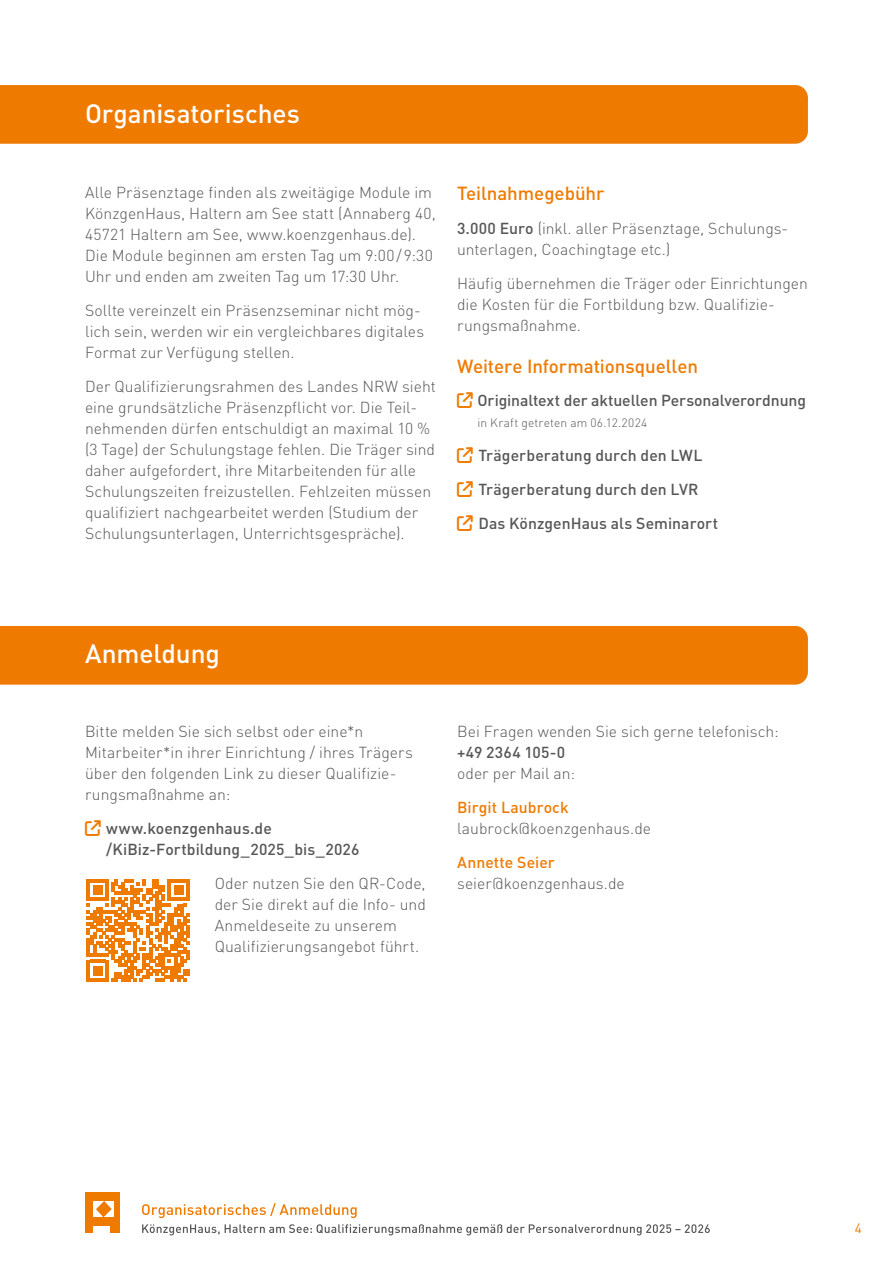
<style>
.page{position:relative;width:893px;height:1263px;background:#fff}
.page>*{position:absolute;margin:0;border:0;box-sizing:border-box;transform-origin:0 0}
.H1_hinterlegt__links{font:500 26.25px "DIN Pro";letter-spacing:-.005em;color:#fff}
.t1{font:500 18.75px "DIN Pro";letter-spacing:-.005em;color:#ef7a00}
.Fließtext_Linksbündi{font:300 15.75px/21px "DIN Pro";color:#565655}
.Fließtext_Linksbündi-2{font:500 15.75px/21px "DIN Pro";letter-spacing:.005em;color:#565655}
.t2{font:13.5px "DIN Pro";color:#ef7a00}
.Fließtext_Linksbündi-3{font:300 12px "DIN Pro";letter-spacing:.015em;color:#565655}
.s1{font-weight:500}
.s2{color:#ef7a00}
.s3{font-weight:500;color:#ef7a00}
</style>
<div class="page">
<div style="left:0;top:85px;width:808px;height:59px;background:#ef7a00"></div>
<div style="left:0;top:626px;width:808px;height:59px;background:#ef7a00"></div>
<svg style="left:87px;top:879px;width:103px;height:103px"></svg>
<svg style="left:142px;top:1224px;width:568px;height:11px"></svg>
<svg style="left:142px;top:1203px;width:215px;height:15px"></svg>
<div style="left:110px;top:1226px;width:10px;height:7px;background:#ef7a00"></div>
<div style="left:115px;top:1201px;width:5px;height:25px;background:#ef7a00"></div>
<div style="left:94px;top:1218px;width:20px;height:8px;background:#ef7a00"></div>
<svg style="left:96px;top:1201px;width:16px;height:16px"></svg>
<div style="left:94px;top:1192px;width:26px;height:8px;background:#ef7a00"></div>
<div style="left:85px;top:1192px;width:8px;height:41px;background:#ef7a00"></div>
<h1 class="H1_hinterlegt__links" style="left:85px;top:92px;width:216px">Organisatorisches</h1>
<p class="Fließtext_Linksbündi" style="left:85px;top:181px;width:352px">Alle Präsenztage finden als zweitägige Module im KönzgenHaus, Haltern am See statt (Annaberg 40, 45721 Haltern am See, www.koenzgenhaus.de).<br>Die Module beginnen am ersten Tag um 9:00/9:30<br>Uhr und enden am zweiten Tag um 17:30 Uhr.</p>
<p class="Fließtext_Linksbündi" style="left:85px;top:299px;width:341px">Sollte vereinzelt ein Präsenzseminar nicht mög&shy;lich sein, werden wir ein vergleichbares digitales<br>Format zur Verfügung stellen.</p>
<p class="Fließtext_Linksbündi" style="left:85px;top:374px;width:352px">Der Qualifizierungsrahmen des Landes NRW sieht eine grundsätzliche Präsenzpflicht vor. Die Teil&shy;nehmenden dürfen entschuldigt an maximal 10 % (3 Tage) der Schulungstage fehlen. Die Träger sind daher aufgefordert, ihre Mitarbeitenden für alle Schulungszeiten freizustellen. Fehlzeiten müssen qualifiziert nachgearbeitet werden (Studium der Schulungsunterlagen, Unterrichtsgespräche).</p>
<h2 class="t1" style="left:457px;top:178px;width:149px">Teilnahmegebühr</h2>
<p class="Fließtext_Linksbündi" style="left:457px;top:217px;width:330px"><span class="s1">3.000 Euro</span> (inkl. aller Präsenztage, Schulungs&shy;unterlagen, Coachingtage etc.)</p>
<p class="Fließtext_Linksbündi" style="left:457px;top:271px;width:352px">Häufig übernehmen die Träger oder Einrichtungen die Kosten für die Fortbildung bzw. Qualifizie&shy;rungsmaßnahme.</p>
<h2 class="t1" style="left:457px;top:351px;width:242px">Weitere Informationsquellen</h2>
<p class="Fließtext_Linksbündi-2" style="left:457px;top:388px;width:350px"><span class="s2">□◆▼□▲❑◆</span> Originaltext der aktuellen Personalverordnung</p>
<p class="Fließtext_Linksbündi-3" style="left:477px;top:414px;width:171px">in Kraft getreten am 06.12.2024</p>
<p class="Fließtext_Linksbündi-2" style="left:457px;top:443px;width:247px"><span class="s2">□◆▼□▲❑◆</span> Trägerberatung durch den LWL</p>
<p class="Fließtext_Linksbündi-2" style="left:457px;top:477px;width:243px"><span class="s2">□◆▼□▲❑◆</span> Trägerberatung durch den LVR</p>
<p class="Fließtext_Linksbündi-2" style="left:457px;top:511px;width:263px"><span class="s2">□◆▼□▲❑◆</span> Das KönzgenHaus als Seminarort</p>
<h1 class="H1_hinterlegt__links" style="left:85px;top:632px;width:136px">Anmeldung</h1>
<p class="Fließtext_Linksbündi" style="left:85px;top:720px;width:329px">Bitte melden Sie sich selbst oder eine*n Mitarbeiter*in ihrer Einrichtung / ihres Trägers über den folgenden Link zu dieser Qualifizie&shy;rungsmaßnahme an:</p>
<p class="Fließtext_Linksbündi-2" style="left:106px;top:816px;width:255px;text-indent:-21px"><span class="s2">□◆▼□▲❑◆</span> www.koenzgenhaus.de /KiBiz-Fortbildung_2025_bis_2026</p>
<p class="Fließtext_Linksbündi" style="left:215px;top:871px;width:213px">Oder nutzen Sie den QR-Code, der Sie direkt auf die Info- und<br>Anmeldeseite zu unserem<br>Qualifizierungsangebot führt.</p>
<p class="Fließtext_Linksbündi" style="left:457px;top:720px;width:323px">Bei Fragen wenden Sie sich gerne telefonisch: <span class="s1">+49 2364 105-0<br></span>oder per Mail an:</p>
<p class="Fließtext_Linksbündi" style="left:457px;top:796px;width:196px"><span class="s3">Birgit Laubrock </span>laubrock@koenzgenhaus.de</p>
<p class="Fließtext_Linksbündi" style="left:457px;top:850px;width:169px"><span class="s3">Annette Seier </span>seier@koenzgenhaus.de</p>
<p class="t2" style="left:855px;top:1217px;width:9px">4</p>
</div>
